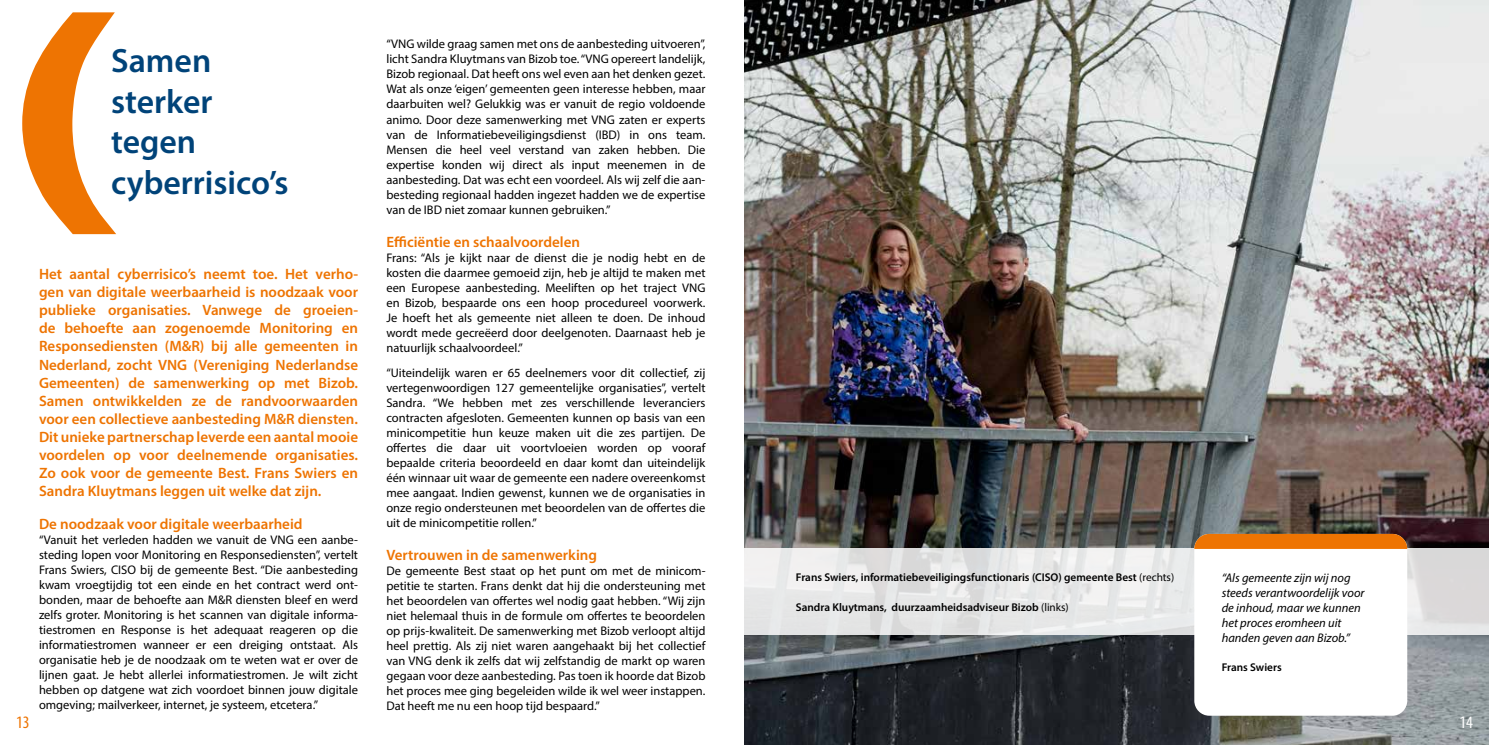
<style>
.page{position:relative;width:1489px;height:745px;background:#fff}
.page>*{position:absolute;margin:0;border:0;box-sizing:border-box;transform-origin:0 0}
.t1{font:600 33.75px/40.5px "Myriad Pro";color:#004379}
.t2{font:condensed 17.5px "Myriad Pro";color:#ee7402}
.t3{font:condensed 17.5px "Myriad Pro";color:#fff}
.t4{font:600 15px/18px "Myriad Pro";color:#ee7402;text-align:justify}
.t5{font:12.5px/15px "Myriad Pro";color:#000;text-align:justify}
.t6{font:italic 12.5px/15px "Myriad Pro";color:#000}
.t7{font:600 11.25px "Myriad Pro";color:#000}
.s1{font-weight:400}
</style>
<div class="page">
<svg style="left:22px;top:12px;width:94px;height:222px"></svg>
<img style="left:744px;top:0;width:744px;height:744px">
<svg style="left:744px;top:548px;width:744px;height:86px;fill:#e6e7e7"></svg>
<div style="left:1194px;top:533px;width:213px;height:182px;background:#fff;border-radius:15px"></div>
<svg style="left:1194px;top:533px;width:213px;height:15px;background:#df7008"></svg>
<h1 class="t1" style="left:111px;top:40px;width:179px">Samen sterker tegen cyberrisico’s</h1>
<h2 class="t2" style="left:16px;top:711px;width:15px">13</h2>
<p class="t4" style="left:39px;top:265px;width:320px">Het aantal cyberrisico’s neemt toe. Het verho&shy;gen van digitale weerbaarheid is noodzaak voor publieke organisaties. Vanwege de groeien&shy;de behoefte aan zogenoemde Monitoring en Responsediensten (M&amp;R) bij alle gemeenten in Nederland, zocht VNG (Vereniging Nederlandse Gemeenten) de samenwerking op met Bizob.<br>Samen ontwikkelden ze de randvoorwaarden voor een collectieve aanbesteding M&amp;R diensten.<br>Dit unieke partnerschap leverde een aantal mooie voordelen op voor deelnemende organisaties.<br>Zo ook voor de gemeente Best. Frans Swiers en Sandra Kluytmans leggen uit welke dat zijn.</p>
<p class="t4" style="left:39px;top:514px;width:265px">De noodzaak voor digitale weerbaarheid</p>
<p class="t5" style="left:39px;top:531px;width:320px">“Vanuit het verleden hadden we vanuit de VNG een aanbe&shy;steding lopen voor Monitoring en Responsediensten”, vertelt Frans Swiers, CISO bij de gemeente Best. “Die aanbesteding kwam vroegtijdig tot een einde en het contract werd ont&shy;bonden, maar de behoefte aan M&amp;R diensten bleef en werd zelfs groter. Monitoring is het scannen van digitale informa&shy;tiestromen en Response is het adequaat reageren op die informatiestromen wanneer er een dreiging ontstaat. Als organisatie heb je de noodzaak om te weten wat er over de lijnen gaat. Je hebt allerlei informatiestromen. Je wilt zicht hebben op datgene wat zich voordoet binnen jouw digitale omgeving; mailverkeer, internet, je systeem, etcetera.”</p>
<p class="t5" style="left:386px;top:36px;width:320px">“VNG wilde graag samen met ons de aanbesteding uitvoeren”, licht Sandra Kluytmans van Bizob toe. “VNG opereert landelijk, Bizob regionaal. Dat heeft ons wel even aan het denken gezet.<br>Wat als onze ‘eigen’ gemeenten geen interesse hebben, maar daarbuiten wel? Gelukkig was er vanuit de regio voldoende animo. Door deze samenwerking met VNG zaten er experts van de Informatiebeveiligingsdienst (IBD) in ons team.<br>Mensen die heel veel verstand van zaken hebben. Die expertise konden wij direct als input meenemen in de aanbesteding. Dat was echt een voordeel. Als wij zelf die aan&shy;besteding regionaal hadden ingezet hadden we de expertise van de IBD niet zomaar kunnen gebruiken.”</p>
<p class="t4" style="left:386px;top:232px;width:195px">Efficiëntie en schaalvoordelen</p>
<p class="t5" style="left:386px;top:249px;width:320px">Frans: “Als je kijkt naar de dienst die je nodig hebt en de kosten die daarmee gemoeid zijn, heb je altijd te maken met een Europese aanbesteding. Meeliften op het traject VNG en Bizob, bespaarde ons een hoop procedureel voorwerk.<br>Je hoeft het als gemeente niet alleen te doen. De inhoud wordt mede gecreëerd door deelgenoten. Daarnaast heb je natuurlijk schaalvoordeel.”</p>
<p class="t5" style="left:386px;top:364px;width:320px">“Uiteindelijk waren er 65 deelnemers voor dit collectief, zij vertegenwoordigen 127 gemeentelijke organisaties”, vertelt Sandra. “We hebben met zes verschillende leveranciers contracten afgesloten. Gemeenten kunnen op basis van een minicompetitie hun keuze maken uit die zes partijen. De offertes die daar uit voortvloeien worden op vooraf bepaalde criteria beoordeeld en daar komt dan uiteindelijk één winnaar uit waar de gemeente een nadere overeenkomst mee aangaat. Indien gewenst, kunnen we de organisaties in onze regio ondersteunen met beoordelen van de offertes die uit de minicompetitie rollen.”</p>
<p class="t4" style="left:386px;top:545px;width:212px">Vertrouwen in de samenwerking</p>
<p class="t5" style="left:386px;top:562px;width:320px">De gemeente Best staat op het punt om met de minicom&shy;petitie te starten. Frans denkt dat hij die ondersteuning met het beoordelen van offertes wel nodig gaat hebben. “Wij zijn niet helemaal thuis in de formule om offertes te beoordelen op prijs-kwaliteit. De samenwerking met Bizob verloopt altijd heel prettig. Als zij niet waren aangehaakt bij het collectief van VNG denk ik zelfs dat wij zelfstandig de markt op waren gegaan voor deze aanbesteding. Pas toen ik hoorde dat Bizob het proces mee ging begeleiden wilde ik wel weer instappen.<br>Dat heeft me nu een hoop tijd bespaard.”</p>
<p class="t7" style="left:795px;top:570px;width:380px">Frans Swiers, informatiebeveiligingsfunctionaris (CISO) gemeente Best <span class="s1">(rechts)</span></p>
<p class="t7" style="left:795px;top:600px;width:274px">Sandra Kluytmans, duurzaamheidsadviseur Bizob <span class="s1">(links)</span></p>
<p class="t6" style="left:1221px;top:570px;width:144px">“Als gemeente zijn wij nog steeds verantwoordelijk voor de inhoud, maar we kunnen het proces eromheen uit handen geven aan Bizob.”</p>
<p class="t7" style="left:1221px;top:659px;width:62px">Frans Swiers</p>
<h2 class="t3" style="left:1459px;top:711px;width:15px">14</h2>
</div>
